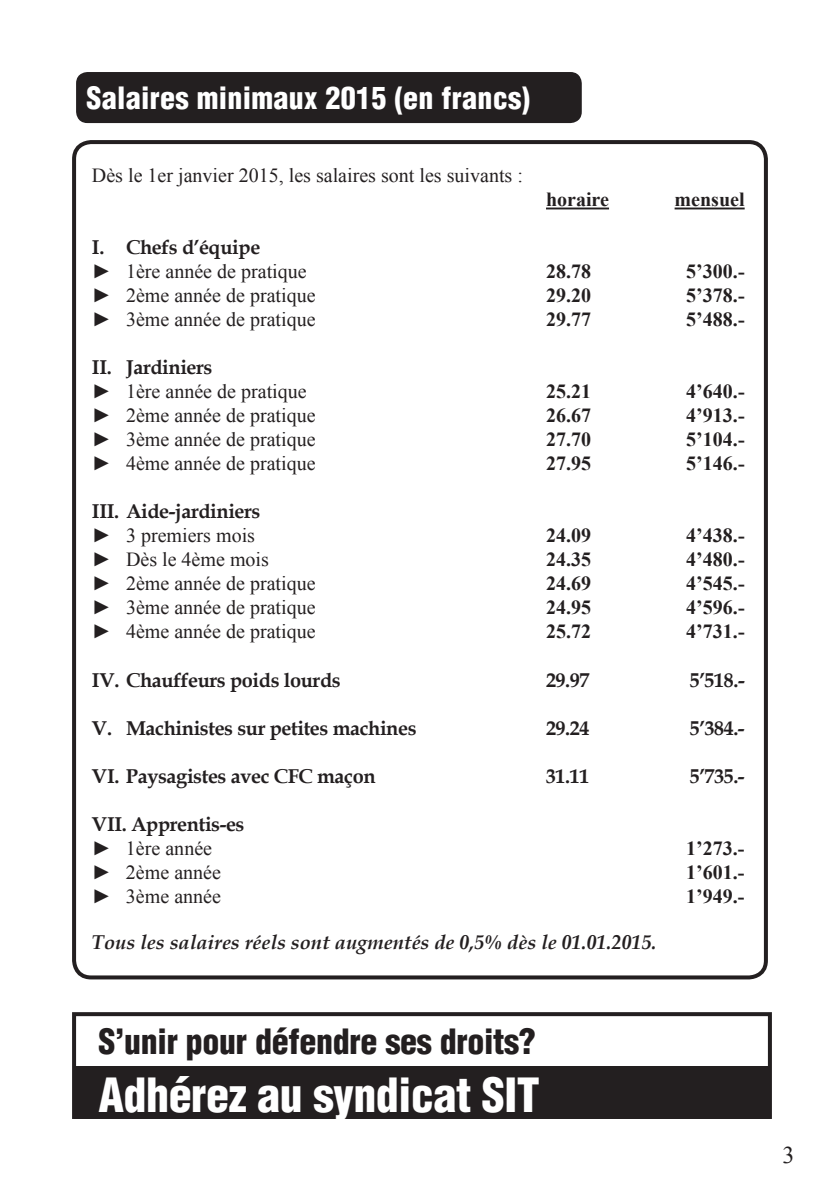
<style>
.page{position:relative;width:840px;height:1191px;background:#fff}
.page>*{position:absolute;margin:0;border:0;box-sizing:border-box;transform-origin:0 0}
.t1{font:900 condensed 46px "Helvetica";letter-spacing:-.01em;color:#fff}
.t2{font:900 condensed 34px "Helvetica";letter-spacing:-.01em;color:#231f20}
.t3{font:900 condensed 30px "Helvetica";letter-spacing:.01em;color:#fff}
.t4{font:24px "Times New Roman";color:#231f20}
.t5{font:20px "Times New Roman";color:#231f20}
.t6{font:700 20px "Book Antiqua";letter-spacing:-.02em;color:#231f20}
.t7{font:700 20px "Times New Roman";color:#231f20}
.t8{font:italic 700 20px "Book Antiqua";color:#231f20}
</style>
<div class="page">
<div style="left:72px;top:140px;width:695px;height:839px;border:4px solid #231f20;border-radius:17px"></div>
<hr style="left:545px;top:207px;width:63px;height:2px;background:#231f20">
<hr style="left:674px;top:207px;width:70px;height:2px;background:#231f20">
<div style="left:76px;top:72px;width:505px;height:51px;background:#231f20;border-radius:11px"></div>
<div style="left:72px;top:1012px;width:699px;height:107px;border:4px solid #231f20"></div>
<div style="left:74px;top:1066px;width:695px;height:53px;background:#231f20"></div>
<h3 class="t3" style="left:86px;top:79px;width:445px">Salaires minimaux 2015 (en francs)</h3>
<p class="t5" style="left:92px;top:162px;width:432px">Dès le 1er janvier 2015, les salaires sont les suivants :</p>
<p class="t7" style="left:545px;top:186px;width:64px">horaire</p>
<p class="t7" style="left:674px;top:186px;width:71px">mensuel</p>
<p class="t6" style="left:92px;top:234px;width:170px">I. Chefs d’équipe</p>
<p class="t5" style="left:92px;top:258px;width:216px">► 1ère année de pratique</p>
<p class="t7" style="left:545px;top:258px;width:46px">28.78</p>
<p class="t7" style="left:686px;top:258px;width:60px">5’300.-</p>
<p class="t5" style="left:92px;top:282px;width:225px">► 2ème année de pratique</p>
<p class="t7" style="left:545px;top:282px;width:46px">29.20</p>
<p class="t7" style="left:686px;top:282px;width:60px">5’378.-</p>
<p class="t5" style="left:92px;top:306px;width:225px">► 3ème année de pratique</p>
<p class="t7" style="left:545px;top:306px;width:46px">29.77</p>
<p class="t7" style="left:686px;top:306px;width:60px">5’488.-</p>
<p class="t6" style="left:92px;top:354px;width:122px">II. Jardiniers</p>
<p class="t5" style="left:92px;top:378px;width:216px">► 1ère année de pratique</p>
<p class="t7" style="left:545px;top:378px;width:46px">25.21</p>
<p class="t7" style="left:686px;top:378px;width:60px">4’640.-</p>
<p class="t5" style="left:92px;top:402px;width:225px">► 2ème année de pratique</p>
<p class="t7" style="left:545px;top:402px;width:46px">26.67</p>
<p class="t7" style="left:686px;top:402px;width:60px">4’913.-</p>
<p class="t5" style="left:92px;top:426px;width:225px">► 3ème année de pratique</p>
<p class="t7" style="left:545px;top:426px;width:46px">27.70</p>
<p class="t7" style="left:686px;top:426px;width:60px">5’104.-</p>
<p class="t5" style="left:92px;top:450px;width:225px">► 4ème année de pratique</p>
<p class="t7" style="left:545px;top:450px;width:46px">27.95</p>
<p class="t7" style="left:686px;top:450px;width:60px">5’146.-</p>
<p class="t6" style="left:92px;top:498px;width:170px">III. Aide-jardiniers</p>
<p class="t5" style="left:92px;top:522px;width:164px">► 3 premiers mois</p>
<p class="t7" style="left:545px;top:522px;width:46px">24.09</p>
<p class="t7" style="left:686px;top:522px;width:60px">4’438.-</p>
<p class="t5" style="left:92px;top:546px;width:178px">► Dès le 4ème mois</p>
<p class="t7" style="left:545px;top:546px;width:46px">24.35</p>
<p class="t7" style="left:686px;top:546px;width:60px">4’480.-</p>
<p class="t5" style="left:92px;top:570px;width:225px">► 2ème année de pratique</p>
<p class="t7" style="left:545px;top:570px;width:46px">24.69</p>
<p class="t7" style="left:686px;top:570px;width:60px">4’545.-</p>
<p class="t5" style="left:92px;top:594px;width:225px">► 3ème année de pratique</p>
<p class="t7" style="left:545px;top:594px;width:46px">24.95</p>
<p class="t7" style="left:686px;top:594px;width:60px">4’596.-</p>
<p class="t5" style="left:92px;top:618px;width:225px">► 4ème année de pratique</p>
<p class="t7" style="left:545px;top:618px;width:46px">25.72</p>
<p class="t7" style="left:686px;top:618px;width:60px">4’731.-</p>
<p class="t6" style="left:92px;top:666px;width:250px">IV. Chauffeurs poids lourds</p>
<p class="t6" style="left:545px;top:666px;width:45px">29.97</p>
<p class="t6" style="left:689px;top:666px;width:56px">5’518.-</p>
<p class="t6" style="left:92px;top:714px;width:326px">V. Machinistes sur petites machines</p>
<p class="t6" style="left:545px;top:714px;width:45px">29.24</p>
<p class="t6" style="left:689px;top:714px;width:56px">5’384.-</p>
<p class="t6" style="left:92px;top:762px;width:285px">VI. Paysagistes avec CFC maçon</p>
<p class="t6" style="left:545px;top:762px;width:45px">31.11</p>
<p class="t6" style="left:689px;top:762px;width:56px">5’735.-</p>
<p class="t6" style="left:92px;top:810px;width:154px">VII. Apprentis-es</p>
<p class="t5" style="left:92px;top:834px;width:122px">► 1ère année</p>
<p class="t7" style="left:685px;top:834px;width:60px">1’273.-</p>
<p class="t5" style="left:92px;top:858px;width:130px">► 2ème année</p>
<p class="t7" style="left:685px;top:858px;width:60px">1’601.-</p>
<p class="t5" style="left:92px;top:882px;width:130px">► 3ème année</p>
<p class="t7" style="left:685px;top:882px;width:60px">1’949.-</p>
<p class="t8" style="left:92px;top:928px;width:566px">Tous les salaires réels sont augmentés de 0,5% dès le 01.01.2015.</p>
<h2 class="t2" style="left:98px;top:1020px;width:439px">S’unir pour défendre ses droits?</h2>
<h1 class="t1" style="left:98px;top:1066px;width:442px">Adhérez au syndicat SIT</h1>
<p class="t4" style="left:782px;top:1138px;width:13px">3</p>
</div>
